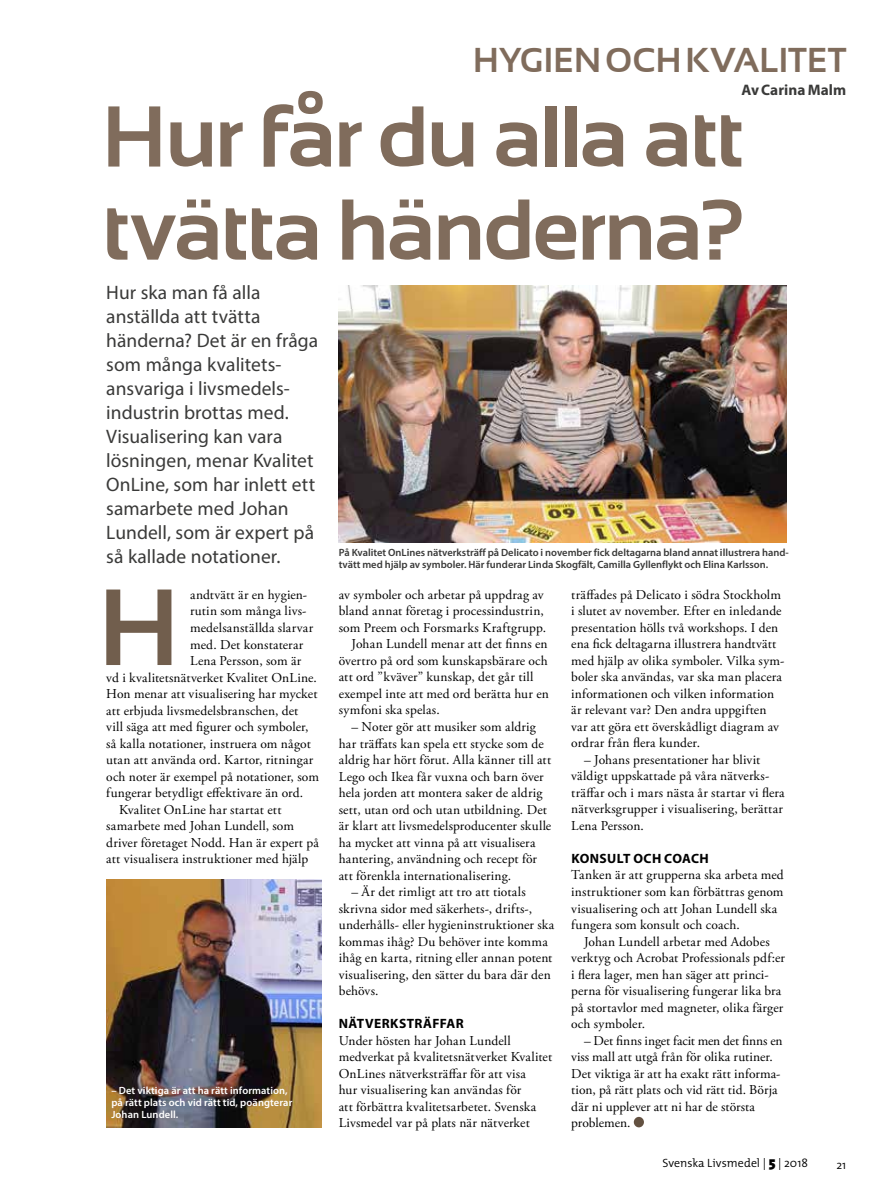
<style>
.page{position:relative;width:893px;height:1200px;background:#fff}
.page>*{position:absolute;margin:0;border:0;box-sizing:border-box;transform-origin:0 0}
.t1{font:700 108px "Sansation";color:#715e4d}
.t2{font:700 86.1px/93px "Sansation";letter-spacing:-.025em;color:#806c5c}
.t3{font:700 34.35px "Sansation";color:#806c5c}
.t4{font:19.5px/24px "Myriad Pro";letter-spacing:.005em;color:#3a3a39}
.t5{font:700 15.3px "Myriad Pro";letter-spacing:.005em;color:#3a3a39}
.t6{font:13.5px/16.5px "Adobe Garamond Pro";letter-spacing:.01em;color:#000}
.t7{font:700 13.5px "Myriad Pro";letter-spacing:.025em;color:#000}
.t8{font:300 12px "The Mix";letter-spacing:.005em;color:#000}
.t9{font:600 10.5px/12px "Myriad Pro";color:#3a3a39}
.t10{font:600 10.5px/12px "Myriad Pro";letter-spacing:.01em;color:#fff}
.s1{font-weight:900;font-size:15px}
</style>
<div class="page">
<div style="left:634px;top:1116px;width:10px;height:10px;background:#635141;border-radius:50%"></div>
<img style="left:339px;top:285px;width:448px;height:257px">
<img style="left:106px;top:879px;width:216px;height:247px">
<h3 class="t3" style="left:473px;top:40px;width:375px">HYGIEN OCH KVALITET</h3>
<p class="t5" style="left:741px;top:80px;width:106px">Av Carina Malm</p>
<h2 class="t2" style="left:102px;top:90px;width:678px">Hur får du alla att tvätta händerna?…</h2>
<p class="t4" style="left:106px;top:280px;width:213px">Hur ska man få alla anställda att tvätta händerna? Det är en fråga som många kvalitets&shy;ansvariga i livsmedels&shy;industrin brottas med.<br>Visualisering kan vara lösningen, menar Kvalitet<br>OnLine, som har inlett ett samarbete med Johan<br>Lundell, som är expert på så kallade notationer.</p>
<h1 class="t1" style="left:98px;top:565px;width:83px">H</h1>
<p class="t6" style="left:190px;top:586px;width:119px">andtvätt är en hygien-</p>
<p class="t6" style="left:190px;top:603px;width:118px">rutin som många livs-</p>
<p class="t6" style="left:190px;top:619px;width:125px">medelsanställda slarvar</p>
<p class="t6" style="left:190px;top:636px;width:115px">med. Det konstaterar</p>
<p class="t6" style="left:190px;top:652px;width:113px">Lena Persson, som är</p>
<p class="t6" style="left:106px;top:669px;width:212px">vd i kvalitetsnätverket Kvalitet OnLine.</p>
<p class="t6" style="left:106px;top:685px;width:213px">Hon menar att visualisering har mycket</p>
<p class="t6" style="left:106px;top:702px;width:194px">att erbjuda livsmedelsbranschen, det</p>
<p class="t6" style="left:106px;top:718px;width:204px">vill säga att med figurer och symboler,</p>
<p class="t6" style="left:106px;top:735px;width:206px">så kalla notationer, instruera om något</p>
<p class="t6" style="left:106px;top:751px;width:209px">utan att använda ord. Kartor, ritningar</p>
<p class="t6" style="left:106px;top:768px;width:214px">och noter är exempel på notationer, som</p>
<p class="t6" style="left:106px;top:784px;width:198px">fungerar betydligt effektivare än ord.</p>
<p class="t6" style="left:119px;top:801px;width:164px">Kvalitet OnLine har startat ett</p>
<p class="t6" style="left:106px;top:817px;width:189px">samarbete med Johan Lundell, som</p>
<p class="t6" style="left:106px;top:834px;width:214px">driver företaget Nodd. Han är expert på</p>
<p class="t6" style="left:106px;top:850px;width:204px">att visualisera instruktioner med hjälp</p>
<p class="t10" style="left:111px;top:1083px;width:182px">– Det viktiga är att ha rätt information, på rätt plats och vid rätt tid, poängterar<br>Johan Lundell.</p>
<p class="t9" style="left:339px;top:546px;width:452px">På Kvalitet OnLines nätverksträff på Delicato i november fick deltagarna bland annat illustrera hand&shy;tvätt med hjälp av symboler. Här funderar Linda Skogfält, Camilla Gyllenflykt och Elina Karlsson.</p>
<p class="t6" style="left:339px;top:586px;width:206px">av symboler och arbetar på uppdrag av</p>
<p class="t6" style="left:339px;top:603px;width:206px">bland annat företag i processindustrin,</p>
<p class="t6" style="left:339px;top:619px;width:209px">som Preem och Forsmarks Kraftgrupp.</p>
<p class="t6" style="left:352px;top:636px;width:198px">Johan Lundell menar att det finns en</p>
<p class="t6" style="left:339px;top:652px;width:211px">övertro på ord som kunskapsbärare och</p>
<p class="t6" style="left:339px;top:669px;width:196px">att ord ”kväver” kunskap, det går till</p>
<p class="t6" style="left:339px;top:685px;width:212px">exempel inte att med ord berätta hur en</p>
<p class="t6" style="left:339px;top:702px;width:103px">symfoni ska spelas.</p>
<p class="t6" style="left:339px;top:718px;width:214px;text-indent:13px">– Noter gör att musiker som aldrig har träffats kan spela ett stycke som de aldrig har hört förut. Alla känner till att Lego och Ikea får vuxna och barn över hela jorden att montera saker de aldrig sett, utan ord och utan utbildning. Det är klart att livsmedelsproducenter skulle ha mycket att vinna på att visualisera hantering, användning och recept för att förenkla internationalisering.</p>
<p class="t6" style="left:339px;top:883px;width:217px;text-indent:13px">– Är det rimligt att tro att tiotals skrivna sidor med säkerhets-, drifts-, underhålls- eller hygieninstruktioner ska kommas ihåg? Du behöver inte komma ihåg en karta, ritning eller annan potent visualisering, den sätter du bara där den behövs.</p>
<p class="t7" style="left:339px;top:1014px;width:126px">NÄTVERKSTRÄFFAR</p>
<p class="t6" style="left:339px;top:1032px;width:215px">Under hösten har Johan Lundell medverkat på kvalitetsnätverket Kvalitet OnLines nätverksträffar för att visa<br>hur visualisering kan användas för<br>att förbättra kvalitetsarbetet. Svenska Livsmedel var på plats när nätverket</p>
<p class="t6" style="left:571px;top:586px;width:215px">träffades på Delicato i södra Stockholm i slutet av november. Efter en inledande presentation hölls två workshops. I den ena fick deltagarna illustrera handtvätt med hjälp av olika symboler. Vilka sym&shy;boler ska användas, var ska man placera informationen och vilken information är relevant var? Den andra uppgiften var att göra ett överskådligt diagram av ordrar från flera kunder.</p>
<p class="t6" style="left:571px;top:751px;width:215px;text-indent:13px">– Johans presentationer har blivit väldigt uppskattade på våra nätverks&shy;träffar och i mars nästa år startar vi flera nätverksgrupper i visualisering, berättar Lena Persson.</p>
<p class="t7" style="left:571px;top:849px;width:139px">KONSULT OCH COACH</p>
<p class="t6" style="left:571px;top:867px;width:214px">Tanken är att grupperna ska arbeta med instruktioner som kan förbättras genom visualisering och att Johan Lundell ska fungera som konsult och coach.</p>
<p class="t6" style="left:571px;top:933px;width:215px;text-indent:13px">Johan Lundell arbetar med Adobes verktyg och Acrobat Professionals pdf:er i flera lager, men han säger att princi&shy;perna för visualisering fungerar lika bra på stortavlor med magneter, olika färger och symboler.</p>
<p class="t6" style="left:571px;top:1032px;width:213px;text-indent:13px">– Det finns inget facit men det finns en viss mall att utgå från för olika rutiner.<br>Det viktiga är att ha exakt rätt informa&shy;tion, på rätt plats och vid rätt tid. Börja där ni upplever att ni har de största problemen.</p>
<p class="t8" style="left:663px;top:1153px;width:147px">Svenska Livsmedel | <span class="s1">5</span> | 2018</p>
<p class="t8" style="left:836px;top:1154px;width:11px">21</p>
</div>
